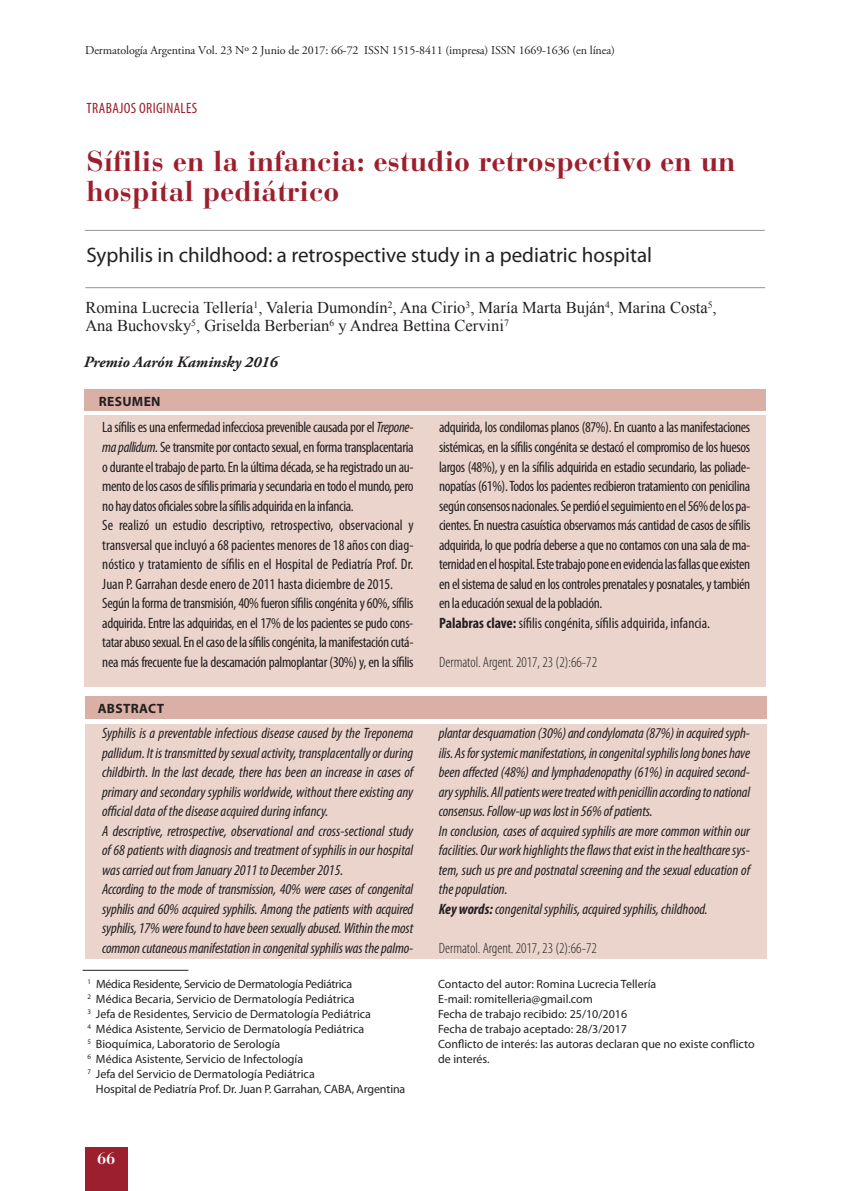
<style>
.page{position:relative;width:851px;height:1191px;background:#fff}
.page>*{position:absolute;margin:0;border:0;box-sizing:border-box;transform-origin:0 0}
.t1{font:700 28.5px/30px "Bauer Bodoni Std";color:#9c1f2d}
.t2{font:21px "Myriad Pro";color:#231f20}
.t3{font:16.5px/18px "Times New Roman";color:#231f20}
.t4{font:700 16.5px "Bauer Bodoni Std";color:#fff}
.t5{font:italic 700 15.75px "Adobe Garamond Pro";color:#231f20}
.t6{font:condensed 15px/19.5px "Myriad Pro";letter-spacing:-.025em;color:#231f20}
.t7{font:italic condensed 15px/19.5px "Myriad Pro";color:#231f20}
.t8{font:300 condensed 15px "Myriad Pro";color:#231f20}
.t9{font:condensed 15px "Myriad Pro";letter-spacing:.025em;color:#9c1f2d}
.t10{font:700 13.5px "Myriad Pro";letter-spacing:.025em;color:#231f20}
.t11{font:12px/15px "Myriad Pro";color:#231f20}
.t12{font:12px "Adobe Garamond Pro";letter-spacing:-.01em;color:#231f20}
.s1{font-style:italic}
.s2{font-weight:700}
</style>
<div class="page">
<div style="left:85px;top:1146px;width:43px;height:45px;background:#9c1f2d"></div>
<div style="left:85px;top:723px;width:681px;height:235px;background:#ebd4cc"></div>
<div style="left:85px;top:696px;width:681px;height:23px;background:#dab0a6"></div>
<div style="left:85px;top:416px;width:681px;height:271px;background:#ebd4cc"></div>
<div style="left:85px;top:389px;width:681px;height:22px;background:#dab0a6"></div>
<hr style="left:82px;top:970px;width:106px;height:1px;background:#231f20">
<hr style="left:85px;top:230px;width:679px;height:1px;background:#939598">
<hr style="left:85px;top:287px;width:680px;height:1px;background:#939598">
<p class="t12" style="left:85px;top:43px;width:531px">Dermatología Argentina Vol. 23 Nº 2 Junio de 2017: 66-72 ISSN 1515-8411 (impresa) ISSN 1669-1636 (en línea)</p>
<p class="t9" style="left:86px;top:98px;width:112px">TRABAJOS ORIGINALES</p>
<h1 class="t1" style="left:86px;top:146px;width:650px">Sífilis en la infancia: estudio retrospectivo en un hospital pediátrico</h1>
<h2 class="t2" style="left:86px;top:242px;width:567px">Syphilis in childhood: a retrospective study in a pediatric hospital</h2>
<p class="t3" style="left:85px;top:298px;width:632px">Romina Lucrecia Tellería<sup>1</sup>, Valeria Dumondín<sup>2</sup>, Ana Cirio<sup>3</sup>, María Marta Buján<sup>4</sup>, Marina Costa<sup>5</sup>,<br>Ana Buchovsky<sup>5</sup>, Griselda Berberian<sup>6</sup> y Andrea Bettina Cervini<sup>7</sup></p>
<p class="t5" style="left:84px;top:352px;width:195px">Premio Aarón Kaminsky 2016</p>
<p class="t10" style="left:99px;top:392px;width:63px">RESUMEN</p>
<p class="t6" style="left:102px;top:417px;width:313px">La sífilis es una enfermedad infecciosa prevenible causada por el <span class="s1">Trepone&shy;ma pallidum.</span> Se transmite por contacto sexual, en forma transplacentaria o durante el trabajo de parto. En la última década, se ha registrado un au&shy;mento de los casos de sífilis primaria y secundaria en todo el mundo, pero no haydatos oficiales sobre la sífilis adquirida en la infancia.<br>Se realizó un estudio descriptivo, retrospectivo, observacional y transversal que incluyó a 68 pacientes menores de 18 años con diag&shy;nóstico y tratamiento de sífilis en el Hospital de Pediatría Prof. Dr.<br>Juan P. Garrahan desde enero de 2011 hasta diciembre de 2015.<br>Según la forma de transmisión, 40% fueron sífilis congénita y 60%, sífilis adquirida. Entre las adquiridas, en el 17% de los pacientes se pudo cons&shy;tatar abuso sexual. En el casode la sífilis congénita, la manifestación cutá&shy;nea más frecuente fue la descamación palmoplantar (30%) y, en la sífilis</p>
<p class="t6" style="left:439px;top:417px;width:313px">adquirida, los condilomas planos (87%). En cuanto a las manifestaciones sistémicas, en la sífilis congénita se destacó el compromiso de los huesos largos (48%), y en la sífilis adquirida en estadio secundario, las poliade&shy;nopatías (61%). Todos los pacientes recibieron tratamiento con penicilina según consensos nacionales. Se perdió el seguimiento en el 56% de los pa&shy;cientes. En nuestra casuística observamos más cantidad de casos de sífilis adquirida, lo que podría deberse a que no contamos con una sala de ma&shy;ternidad en el hospital. Este trabajo pone en evidencia las fallas que existen en el sistema de salud en los controles prenatales y posnatales, y también en la educación sexual de la población.<br><span class="s2">Palabras clave:</span> sífilis congénita, sífilis adquirida, infancia.</p>
<p class="t8" style="left:439px;top:653px;width:159px">Dermatol. Argent. 2017, 23 (2):66-72</p>
<p class="t10" style="left:98px;top:700px;width:68px">ABSTRACT</p>
<p class="t7" style="left:102px;top:723px;width:313px">Syphilis is a preventable infectious disease caused by the Treponema pallidum. It is transmitted by sexual activity, transplacentally or during childbirth. In the last decade, there has been an increase in cases of primary and secondary syphilis worldwide, without there existing any official data of the disease acquired during infancy.<br>A descriptive, retrospective, observational and cross-sectional study of 68 patients with diagnosis and treatment of syphilis in our hospital was carried out from January 2011 to December 2015.<br>According to the mode of transmission, 40% were cases of congenital syphilis and 60% acquired syphilis. Among the patients with acquired syphilis, 17% were found to have been sexually abused. Within the most common cutaneous manifestation in congenital syphilis was the palmo-</p>
<p class="t7" style="left:439px;top:723px;width:313px">plantar desquamation (30%) and condylomata (87%) in acquired syph&shy;ilis. As for systemic manifestations, in congenital syphilis long bones have been affected (48%) and lymphadenopathy (61%) in acquired second&shy;ary syphilis. All patients were treated with penicillin according to national consensus. Follow-up was lost in 56% of patients.<br>In conclusion, cases of acquired syphilis are more common within our facilities. Our work highlights the flaws that exist in the healthcare sys&shy;tem, such us pre and postnatal screening and the sexual education of the population.<br><span class="s2">Key words:</span> congenital syphilis, acquired syphilis, childhood.</p>
<p class="t8" style="left:439px;top:939px;width:159px">Dermatol. Argent. 2017, 23 (2):66-72</p>
<p class="t11" style="left:87px;top:976px;width:285px"><sup>1</sup> Médica Residente, Servicio de Dermatología Pediátrica<br><sup>2</sup> Médica Becaria, Servicio de Dermatología Pediátrica<br><sup>3</sup> Jefa de Residentes, Servicio de Dermatología Pediátrica <sup>4</sup> Médica Asistente, Servicio de Dermatología Pediátrica<br><sup>5</sup> Bioquímica, Laboratorio de Serología<br><sup>6</sup> Médica Asistente, Servicio de Infectología<br><sup>7</sup> Jefa del Servicio de Dermatología Pediátrica</p>
<p class="t11" style="left:96px;top:1081px;width:311px">Hospital de Pediatría Prof. Dr. Juan P. Garrahan, CABA, Argentina</p>
<p class="t4" style="left:97px;top:1148px;width:20px">66</p>
<p class="t11" style="left:438px;top:976px;width:318px">Contacto del autor: Romina Lucrecia Tellería<br>E-mail: romitelleria@gmail.com<br>Fecha de trabajo recibido: 25/10/2016<br>Fecha de trabajo aceptado: 28/3/2017<br>Conflicto de interés: las autoras declaran que no existe conflicto de interés.</p>
</div>
